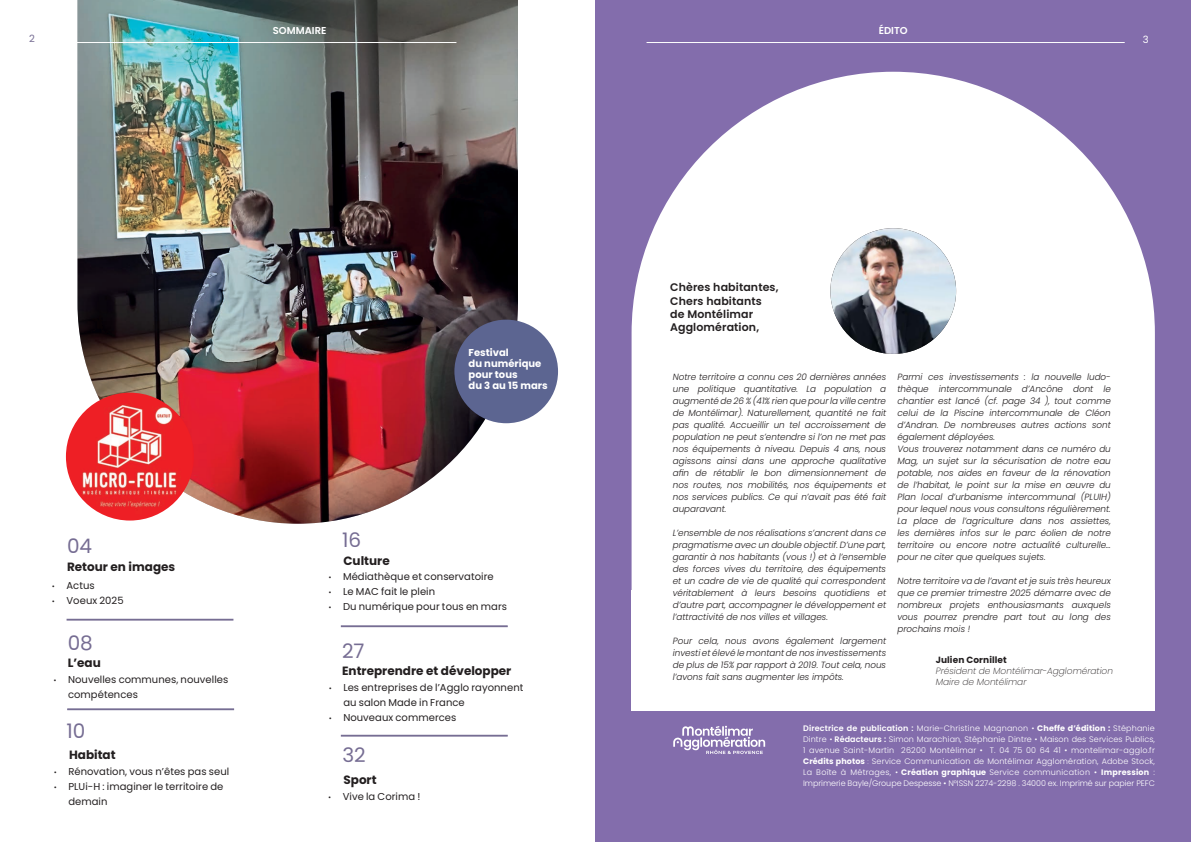
<style>
.page{position:relative;width:1191px;height:842px;background:#fff}
.page>*{position:absolute;margin:0;border:0;box-sizing:border-box;transform-origin:0 0}
.t1{font:20px "Poppins";color:#766d93}
.t2{font:700 12px "Poppins";color:#231f20}
.t3{font:600 11px "Poppins";letter-spacing:.01em;color:#231f20}
.t4{font:10px/15px "Poppins";letter-spacing:.005em;color:#231f20}
.t5{font:700 10px "Poppins";color:#fff}
._1_-_Rubrique{font:600 10px "Poppins";color:#fff}
._1_-_Rubrique-2{font:10px "Poppins";color:#766d93}
.t6{font:10px "Poppins";color:#fff}
.t7{font:italic 300 9px/12px "Poppins";color:#231f20;text-align:justify}
.t8{font:italic 200 9px "Poppins";color:#231f20}
.t9{font:700 9px "Poppins";letter-spacing:.01em;color:#231f20}
.Paramètres_mise_en_page_MLS{font:300 8px/11px "Poppins";letter-spacing:-.005em;color:#fff;text-align:justify}
.s1{font-weight:200;font-size:8px}
.s2{font-weight:600}
.s3{font-weight:200}
.s4{font-weight:700}
</style>
<div class="page">
<div style="left:595px;top:0;width:596px;height:842px;background:#836dac"></div>
<img style="left:77px;top:0;width:441px;height:524px">
<svg style="left:631px;top:72px;width:523px;height:518px;background:#f0eef5"></svg>
<img style="left:830px;top:228px;width:126px;height:126px">
<div style="left:631px;top:590px;width:524px;height:120px;background:#fff"></div>
<svg style="left:673px;top:726px;width:92px;height:28px"></svg>
<div style="left:341px;top:625px;width:167px;height:2px;border:1px solid #766d93"></div>
<div style="left:67px;top:619px;width:166px;height:2px;border:1px solid #766d93"></div>
<div style="left:67px;top:708px;width:167px;height:2px;border:1px solid #766d93"></div>
<div style="left:341px;top:735px;width:167px;height:2px;border:1px solid #766d93"></div>
<hr style="left:51px;top:42px;width:405px;height:1px;background:#fff">
<hr style="left:646px;top:42px;width:478px;height:1px;background:#fff">
<img style="left:66px;top:393px;width:128px;height:127px;border-radius:64px">
<div style="left:454px;top:320px;width:104px;height:103px;background:#5c6591;border-radius:50%"></div>
<p class="_1_-_Rubrique-2" style="left:29px;top:33px;width:7px">2</p>
<p class="_1_-_Rubrique" style="left:273px;top:24px;width:55px">SOMMAIRE</p>
<p class="_1_-_Rubrique" style="left:878px;top:24px;width:30px">ÉDITO</p>
<p class="t6" style="left:1142px;top:33px;width:7px">3</p>
<p class="t1" style="left:67px;top:534px;width:27px">04</p>
<p class="t2" style="left:67px;top:560px;width:110px">Retour en images</p>
<p class="t4" style="left:52px;top:578px;width:44px"><span class="s1">•</span> Actus</p>
<p class="t4" style="left:52px;top:593px;width:73px"><span class="s1">•</span> Voeux 2025</p>
<p class="t1" style="left:68px;top:632px;width:27px">08</p>
<p class="t2" style="left:68px;top:655px;width:35px">L’eau</p>
<p class="t4" style="left:68px;top:672px;width:162px;text-indent:-14px"><span class="s1">•</span> Nouvelles communes, nouvelles compétences</p>
<p class="t1" style="left:66px;top:719px;width:20px">10</p>
<p class="t2" style="left:69px;top:748px;width:48px">Habitat</p>
<p class="t4" style="left:54px;top:764px;width:177px"><span class="s1">•</span> Rénovation, vous n’êtes pas seul</p>
<p class="t4" style="left:68px;top:779px;width:157px;text-indent:-14px"><span class="s1">•</span> PLUi-H : imaginer le territoire de demain</p>
<p class="t1" style="left:342px;top:528px;width:21px">16</p>
<p class="t2" style="left:343px;top:554px;width:48px">Culture</p>
<p class="t5" style="left:468px;top:347px;width:42px">Festival</p>
<p class="t5" style="left:468px;top:358px;width:74px">du numérique</p>
<p class="t5" style="left:468px;top:369px;width:51px">pour tous</p>
<p class="t5" style="left:468px;top:380px;width:81px">du 3 au 15 mars</p>
<p class="t4" style="left:329px;top:569px;width:166px"><span class="s1">•</span> Médiathèque et conservatoire</p>
<p class="t4" style="left:329px;top:584px;width:108px"><span class="s1">•</span> Le MAC fait le plein</p>
<p class="t4" style="left:329px;top:599px;width:180px"><span class="s1">•</span> Du numérique pour tous en mars</p>
<p class="t1" style="left:342px;top:639px;width:24px">27</p>
<p class="t2" style="left:342px;top:664px;width:171px">Entreprendre et développer</p>
<p class="t4" style="left:343px;top:680px;width:182px;text-indent:-14px"><span class="s1">•</span> Les entreprises de l’Agglo rayonnent au salon Made in France</p>
<p class="t4" style="left:329px;top:710px;width:129px"><span class="s1">•</span> Nouveaux commerces</p>
<p class="t1" style="left:342px;top:744px;width:25px">32</p>
<p class="t2" style="left:343px;top:773px;width:35px">Sport</p>
<p class="t4" style="left:328px;top:789px;width:93px"><span class="s1">•</span> Vive la Corima !</p>
<p class="t3" style="left:670px;top:281px;width:110px">Chères habitantes,</p>
<p class="t3" style="left:670px;top:294px;width:93px">Chers habitants</p>
<p class="t3" style="left:670px;top:308px;width:84px">de Montélimar</p>
<p class="t3" style="left:670px;top:321px;width:90px">Agglomération,</p>
<p class="t7" style="left:673px;top:371px;width:215px">Notre territoire a connu ces 20 dernières années une politique quantitative. La population a augmenté de 26 % (41% rien que pour la ville centre de Montélimar). Naturellement, quantité ne fait pas qualité. Accueillir un tel accroissement de population ne peut s’entendre si l’on ne met pas nos équipements à niveau. Depuis 4 ans, nous agissons ainsi dans une approche qualitative afin de rétablir le bon dimensionnement de nos routes, nos mobilités, nos équipements et nos services publics. Ce qui n’avait pas été fait auparavant.</p>
<p class="t7" style="left:673px;top:527px;width:215px">L’ensemble de nos réalisations s’ancrent dans ce pragmatisme avec un double objectif. D’une part, garantir à nos habitants (vous !) et à l’ensemble des forces vives du territoire, des équipements et un cadre de vie de qualité qui correspondent véritablement à leurs besoins quotidiens et d’autre part, accompagner le développement et l’attractivité de nos villes et villages.</p>
<p class="t7" style="left:673px;top:635px;width:215px">Pour cela, nous avons également largement investi et élevé le montant de nos investissements de plus de 15% par rapport à 2019. Tout cela, nous l’avons fait sans augmenter les impôts.</p>
<p class="t7" style="left:897px;top:371px;width:215px">Parmi ces investissements : la nouvelle ludo&shy;thèque intercommunale d’Ancône dont le chantier est lancé (cf. page 34 ), tout comme celui de la Piscine intercommunale de Cléon d’Andran. De nombreuses autres actions sont également déployées.</p>
<p class="t7" style="left:897px;top:443px;width:215px">Vous trouverez notamment dans ce numéro du Mag, un sujet sur la sécurisation de notre eau potable, nos aides en faveur de la rénovation de l’habitat, le point sur la mise en œuvre du Plan local d’urbanisme intercommunal (PLUIH) pour lequel nous vous consultons régulièrement.<br>La place de l’agriculture dans nos assiettes, les dernières infos sur le parc éolien de notre territoire ou encore notre actualité culturelle… pour ne citer que quelques sujets.</p>
<p class="t7" style="left:897px;top:575px;width:215px">Notre territoire va de l’avant et je suis très heureux que ce premier trimestre 2025 démarre avec de nombreux projets enthousiasmants auxquels vous pourrez prendre part tout au long des prochains mois !</p>
<p class="t9" style="left:935px;top:655px;width:73px">Julien Cornillet</p>
<p class="t8" style="left:935px;top:666px;width:179px">Président de Montélimar-Agglomération</p>
<p class="t8" style="left:935px;top:677px;width:92px">Maire de Montélimar</p>
<p class="Paramètres_mise_en_page_MLS" style="left:803px;top:723px;width:353px"><span class="s2">Directrice de publication :</span> Marie-Christine Magnanon <span class="s3">•</span> <span class="s4">Cheffe d’édition :</span> Stéphanie Dintre <span class="s3">•</span> <span class="s2">Rédacteurs :</span> Simon Marachian, Stéphanie Dintre <span class="s3">•</span> Maison des Services Publics, 1 avenue Saint-Martin 26200 Montélimar • T. 04 75 00 64 41 • montelimar-agglo.fr <span class="s4">Crédits photos</span> <span class="s3">:</span> Service Communication de Montélimar Agglomération, Adobe Stock, La Boîte à Métrages, <span class="s3">•</span> <span class="s4">Création graphique</span> Service communication • <span class="s4">Impression</span> :<br>Imprimerie Bayle/Groupe Despesse • N°ISSN 2274-2298 . 34000 ex. Imprimé sur papier PEFC</p>
</div>
